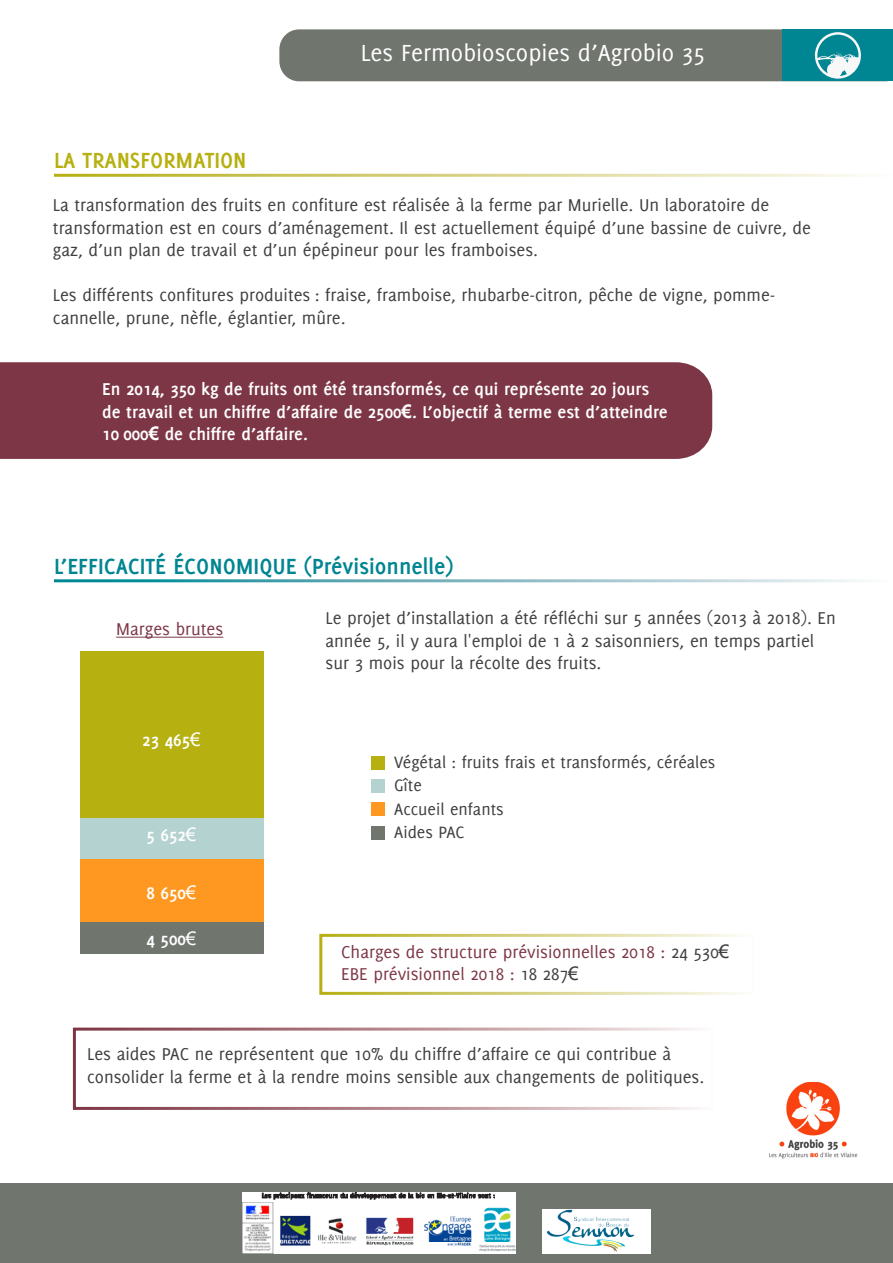
<style>
.page{position:relative;width:893px;height:1263px;background:#fff}
.page>*{position:absolute;margin:0;border:0;box-sizing:border-box;transform-origin:0 0}
.t1{font:25.5px "Delicious";color:#fff}
.t2{font:700 24px "Delicious";color:#008592}
.t3{font:700 24px "Delicious";color:#b6b010}
.t4{font:18.75px/22.5px "Delicious";color:#3e3e3f}
.t5{font:700 18.75px/22.5px "Delicious";color:#fff}
.t6{font:18.75px "Delicious";color:#7d3645}
.t7{font:18px "Delicious";color:#3e3e3f}
.s1{font-family:"Arial"}
.s2{font-family:"Arial";font-weight:400}
.s3{color:#3e3e3f}
.s4{font-family:"Arial";color:#3e3e3f}
</style>
<div class="page">
<div style="left:0;top:1183px;width:893px;height:80px;background:#70756e"></div>
<img style="left:769px;top:1083px;width:89px;height:76px">
<svg style="left:279px;top:29px;width:614px;height:52px;background:#637c78"></svg>
<div style="left:0;top:362px;width:712px;height:97px;background:#7d3645"></div>
<div style="left:80px;top:651px;width:184px;height:167px;background:#b6b010"></div>
<div style="left:80px;top:818px;width:184px;height:41px;background:#b4d2d0"></div>
<div style="left:80px;top:859px;width:184px;height:63px;background:#ff9821"></div>
<div style="left:80px;top:922px;width:184px;height:32px;background:#70756e"></div>
<div style="left:371px;top:779px;width:14px;height:14px;background:#b4d2d0"></div>
<div style="left:371px;top:802px;width:14px;height:14px;background:#ff9821"></div>
<div style="left:371px;top:756px;width:14px;height:14px;background:#b6b010"></div>
<div style="left:371px;top:826px;width:14px;height:14px;background:#70756e"></div>
<div style="left:319px;top:934px;width:436px;height:61px;border:3px solid #fff"></div>
<div style="left:73px;top:1027px;width:641px;height:83px;border:3px solid #fff"></div>
<hr style="left:116px;top:637px;width:107px;height:1px;background:#7d3645">
<img style="left:242px;top:1192px;width:274px;height:61px">
<div style="left:542px;top:1209px;width:109px;height:44px;background:#fff"></div>
<img style="left:542px;top:1209px;width:105px;height:45px">
<p class="t1" style="left:361px;top:39px;width:346px">Les Fermobioscopies d’Agrobio 35</p>
<p class="t3" style="left:54px;top:147px;width:194px">LA TRANSFORMATION</p>
<p class="t4" style="left:53px;top:193px;width:718px">La transformation des fruits en confiture est réalisée à la ferme par Murielle. Un laboratoire de</p>
<p class="t4" style="left:53px;top:216px;width:759px">transformation est en cours d’aménagement. Il est actuellement équipé d’une bassine de cuivre, de gaz, d’un plan de travail et d’un épépineur pour les framboises.</p>
<p class="t4" style="left:53px;top:283px;width:724px">Les différents confitures produites : fraise, framboise, rhubarbe-citron, pêche de vigne, pomme-</p>
<p class="t4" style="left:53px;top:306px;width:294px">cannelle, prune, nèfle, églantier, mûre.</p>
<p class="t5" style="left:102px;top:378px;width:567px">En 2014, 350 kg de fruits ont été transformés, ce qui représente 20 jours de travail et un chiffre d’affaire de 2500<span class="s1">€</span>. L’objectif à terme est d’atteindre<br>10 000<span class="s1">€</span> de chiffre d’affaire.</p>
<p class="t2" style="left:54px;top:552px;width:401px">L’EFFICACITÉ ÉCONOMIQUE (Prévisionnelle)</p>
<p class="t6" style="left:116px;top:618px;width:109px">Marges brutes</p>
<p class="t5" style="left:142px;top:728px;width:60px">23 465<span class="s2">€</span></p>
<p class="t5" style="left:147px;top:824px;width:51px">5 652<span class="s2">€</span></p>
<p class="t5" style="left:147px;top:882px;width:51px">8 650<span class="s2">€</span></p>
<p class="t5" style="left:147px;top:928px;width:51px">4 500<span class="s2">€</span></p>
<p class="t4" style="left:325px;top:606px;width:512px">Le projet d’installation a été réfléchi sur 5 années (2013 à 2018). En année 5, il y aura l'emploi de 1 à 2 saisonniers, en temps partiel sur 3 mois pour la récolte des fruits.</p>
<p class="t7" style="left:394px;top:752px;width:323px">Végétal : fruits frais et transformés, céréales</p>
<p class="t7" style="left:394px;top:775px;width:29px">Gîte</p>
<p class="t7" style="left:394px;top:798px;width:111px">Accueil enfants</p>
<p class="t7" style="left:394px;top:822px;width:72px">Aides PAC</p>
<p class="t6" style="left:341px;top:941px;width:389px">Charges de structure prévisionnelles 2018 : <span class="s3">24 530</span><span class="s4">€</span></p>
<p class="t6" style="left:341px;top:963px;width:239px">EBE prévisionnel 2018 : <span class="s3">18 287</span><span class="s4">€</span></p>
<p class="t4" style="left:87px;top:1042px;width:619px">Les aides PAC ne représentent que 10% du chiffre d’affaire ce qui contribue à consolider la ferme et à la rendre moins sensible aux changements de politiques.</p>
</div>
